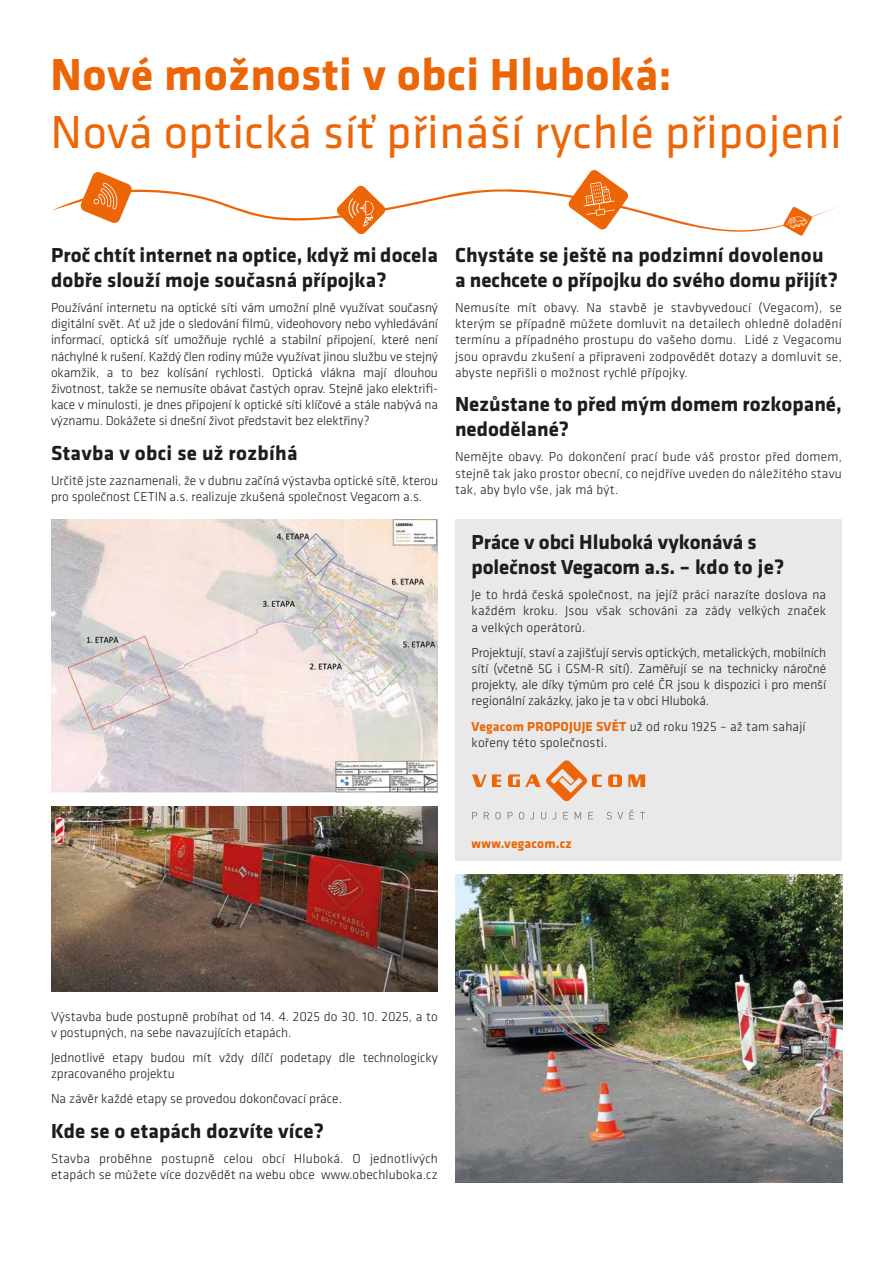
<style>
.page{position:relative;width:893px;height:1263px;background:#fff}
.page>*{position:absolute;margin:0;border:0;box-sizing:border-box;transform-origin:0 0}
.t1{font:48px "Klavika Basic";letter-spacing:.01em;color:#ec6608}
.t2{font:700 46.5px "Klavika Basic";letter-spacing:.01em;color:#ec6608}
.t3{font:700 21px/25.2px "Klavika Basic";letter-spacing:.005em;color:#1d1d1b}
.t4{font:300 13.5px/16.2px "Klavika Basic";color:#1d1d1b;text-align:justify}
.t5{font:700 13.5px "Klavika Basic";letter-spacing:.015em;color:#ec6608}
.s1{font-weight:700;color:#ec6608}
</style>
<div class="page">
<div style="left:456px;top:519px;width:386px;height:342px;background:#e9e9e9"></div>
<img style="left:455px;top:875px;width:387px;height:307px">
<svg style="left:51px;top:170px;width:787px;height:66px"></svg>
<svg style="left:583px;top:201px;width:31px;height:5px"></svg>
<svg style="left:472px;top:809px;width:173px;height:10px"></svg>
<svg style="left:472px;top:760px;width:173px;height:42px"></svg>
<img style="left:51px;top:519px;width:387px;height:274px">
<img style="left:51px;top:806px;width:387px;height:185px">
<h2 class="t2" style="left:51px;top:41px;width:623px">Nové možnosti v obci Hluboká:</h2>
<h1 class="t1" style="left:51px;top:101px;width:793px">Nová optická síť přináší rychlé připojení</h1>
<h3 class="t3" style="left:51px;top:241px;width:388px">Proč chtít internet na optice, když mi docela dobře slouží moje současná přípojka?</h3>
<p class="t4" style="left:51px;top:299px;width:388px">Používání internetu na optické síti vám umožní plně využívat současný digitální svět. Ať už jde o sledování filmů, videohovory nebo vyhledávání informací, optická síť umožňuje rychlé a stabilní připojení, které není náchylné k rušení. Každý člen rodiny může využívat jinou službu ve stejný okamžik, a to bez kolísání rychlosti. Optická vlákna mají dlouhou životnost, takže se nemusíte obávat častých oprav. Stejně jako elektrifi&shy;kace v minulosti, je dnes připojení k optické síti klíčové a stále nabývá na významu. Dokážete si dnešní život představit bez elektřiny?</p>
<h3 class="t3" style="left:51px;top:439px;width:248px">Stavba v obci se už rozbíhá</h3>
<p class="t4" style="left:51px;top:472px;width:388px">Určitě jste zaznamenali, že v dubnu začíná výstavba optické sítě, kterou pro společnost CETIN a.s. realizuje zkušená společnost Vegacom a.s.</p>
<h3 class="t3" style="left:455px;top:241px;width:384px">Chystáte se ještě na podzimní dovolenou a nechcete o přípojku do svého domu přijít?</h3>
<p class="t4" style="left:455px;top:299px;width:388px">Nemusíte mít obavy. Na stavbě je stavbyvedoucí (Vegacom), se kterým se případně můžete domluvit na detailech ohledně doladění termínu a případného prostupu do vašeho domu. Lidé z Vegacomu jsou opravdu zkušení a připraveni zodpovědět dotazy a domluvit se, abyste nepřišli o možnost rychlé přípojky.</p>
<h3 class="t3" style="left:455px;top:390px;width:388px">Nezůstane to před mým domem rozkopané, nedodělané?</h3>
<p class="t4" style="left:455px;top:449px;width:388px">Nemějte obavy. Po dokončení prací bude váš prostor před domem, stejně tak jako prostor obecní, co nejdříve uveden do náležitého stavu tak, aby bylo vše, jak má být.</p>
<h3 class="t3" style="left:472px;top:528px;width:314px">Práce v obci Hluboká vykonává s polečnost Vegacom a.s. – kdo to je?</h3>
<p class="t4" style="left:472px;top:586px;width:356px">Je to hrdá česká společnost, na jejíž práci narazíte doslova na každém kroku. Jsou však schováni za zády velkých značek a velkých operátorů.</p>
<p class="t4" style="left:472px;top:644px;width:356px">Projektují, staví a zajišťují servis optických, metalických, mobilních sítí (včetně 5G i GSM-R sítí). Zaměřují se na technicky náročné projekty, ale díky týmům pro celé ČR jsou k dispozici i pro menší regionální zakázky, jako je ta v obci Hluboká.</p>
<p class="t4" style="left:472px;top:718px;width:336px"><span class="s1">Vegacom PROPOJUJE SVĚT</span> už od roku 1925 – až tam sahají kořeny této společnosti.</p>
<p class="t5" style="left:472px;top:833px;width:102px">www.vegacom.cz</p>
<p class="t4" style="left:51px;top:1008px;width:388px">Výstavba bude postupně probíhat od 14. 4. 2025 do 30. 10. 2025, a to v postupných, na sebe navazujících etapách.</p>
<p class="t4" style="left:51px;top:1049px;width:388px">Jednotlivé etapy budou mít vždy dílčí podetapy dle technologicky zpracovaného projektu</p>
<p class="t4" style="left:51px;top:1091px;width:292px">Na závěr každé etapy se provedou dokončovací práce.</p>
<h3 class="t3" style="left:51px;top:1117px;width:274px">Kde se o etapách dozvíte více?</h3>
<p class="t4" style="left:51px;top:1150px;width:388px">Stavba proběhne postupně celou obcí Hluboká. O jednotlivých etapách se můžete více dozvědět na webu obce www.obechluboka.cz</p>
</div>
